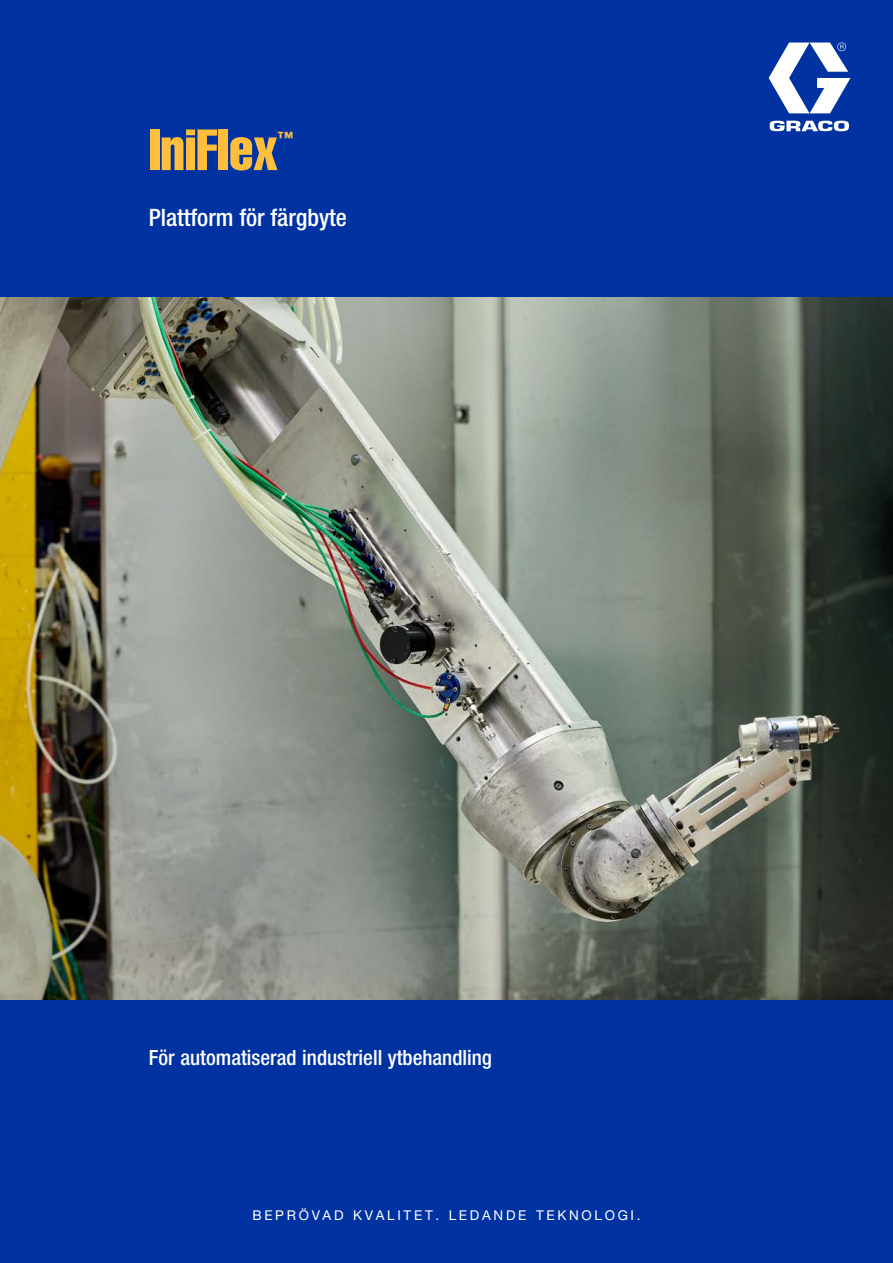
<style>
.page{position:relative;width:893px;height:1263px;background:#0033a1}
.page>*{position:absolute;margin:0;border:0;box-sizing:border-box;transform-origin:0 0}
.t1{font:57px "Helvetica LT Std Comp";color:#ffbf3c}
.t2{font:500 condensed 24px "Helvetica Neue LT Std";color:#fff}
.t3{font:500 condensed 21px "Helvetica Neue LT Std";color:#fff}
.t4{font:15.75px "Helvetica LT Std Comp";color:#ffbf3c}
.t5{font:13.5px "Helvetica Neue LT Std";letter-spacing:.2em;color:#fff}
</style>
<div class="page">
<svg style="left:769px;top:43px;width:81px;height:88px"></svg>
<img style="left:0;top:298px;width:893px;height:701px">
<h1 class="t1" style="left:149px;top:114px;width:130px">IniFlex</h1>
<p class="t4" style="left:278px;top:127px;width:17px">™</p>
<p class="t2" style="left:149px;top:203px;width:200px">Plattform för färgbyte</p>
<p class="t3" style="left:149px;top:1045px;width:345px">För automatiserad industriell ytbehandling</p>
<p class="t5" style="left:252px;top:1207px;width:390px">BEPRÖVAD KVALITET. LEDANDE TEKNOLOGI.</p>
</div>
